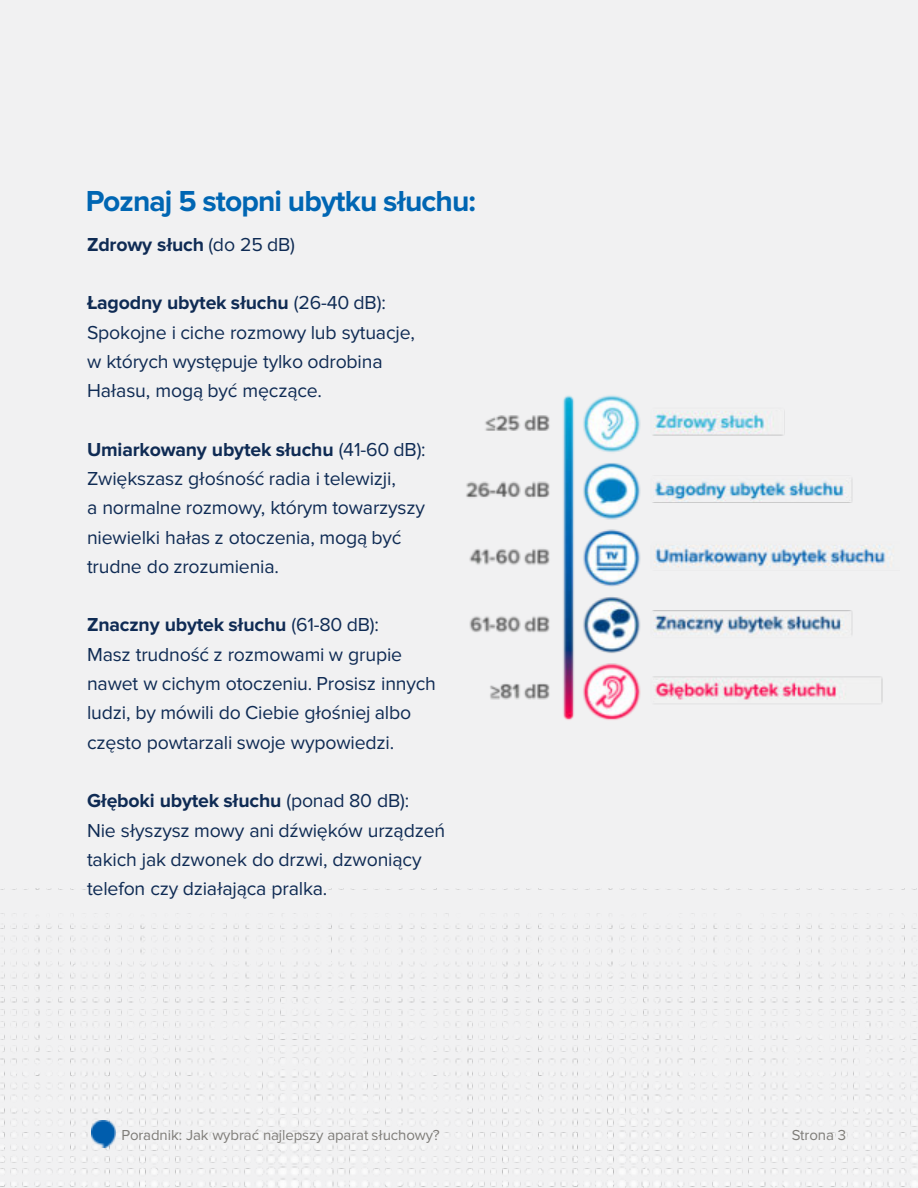
<style>
.page{position:relative;width:918px;height:1188px;background:#f1f1f2}
.page>*{position:absolute;margin:0;border:0;box-sizing:border-box;transform-origin:0 0}
.t1{font:700 30px "Proxima Nova";letter-spacing:-.03em;color:#0066b3}
.t2{font:19.5px/29.2px "Proxima Nova";letter-spacing:-.01em;color:#0f2b54}
.t3{font:700 19.5px "Proxima Nova";letter-spacing:-.01em;color:#0f2b54}
.t4{font:15px "Proxima Nova";letter-spacing:-.005em;color:#7f7d79}
.s1{font-weight:400}
.s2{font-weight:700}
</style>
<div class="page">
<img style="left:0;top:888px;width:918px;height:300px">
<img style="left:91px;top:1120px;width:24px;height:27px">
<img style="left:466px;top:395px;width:428px;height:325px">
<h1 class="t1" style="left:86px;top:187px;width:392px">Poznaj 5 stopni ubytku słuchu:</h1>
<p class="t3" style="left:87px;top:235px;width:210px">Zdrowy słuch <span class="s1">(do 25 dB)</span></p>
<p class="t2" style="left:87px;top:289px;width:329px"><span class="s2">Łagodny ubytek słuchu</span> (26-40 dB):<br>Spokojne i ciche rozmowy lub sytuacje, w których występuje tylko odrobina Hałasu, mogą być męczące.</p>
<p class="t2" style="left:87px;top:435px;width:340px"><span class="s2">Umiarkowany ubytek słuchu</span> (41-60 dB):<br>Zwiększasz głośność radia i telewizji,<br>a normalne rozmowy, którym towarzyszy niewielki hałas z otoczenia, mogą być trudne do zrozumienia.</p>
<p class="t2" style="left:87px;top:611px;width:350px"><span class="s2">Znaczny ubytek słuchu</span> (61-80 dB):<br>Masz trudność z rozmowami w grupie nawet w cichym otoczeniu. Prosisz innych ludzi, by mówili do Ciebie głośniej albo często powtarzali swoje wypowiedzi.</p>
<p class="t2" style="left:87px;top:787px;width:360px"><span class="s2">Głęboki ubytek słuchu</span> (ponad 80 dB):<br>Nie słyszysz mowy ani dźwięków urządzeń takich jak dzwonek do drzwi, dzwoniący telefon czy działająca pralka.</p>
<p class="t4" style="left:122px;top:1128px;width:320px">Poradnik: Jak wybrać najlepszy aparat słuchowy?</p>
<p class="t4" style="left:792px;top:1128px;width:56px">Strona 3</p>
</div>
